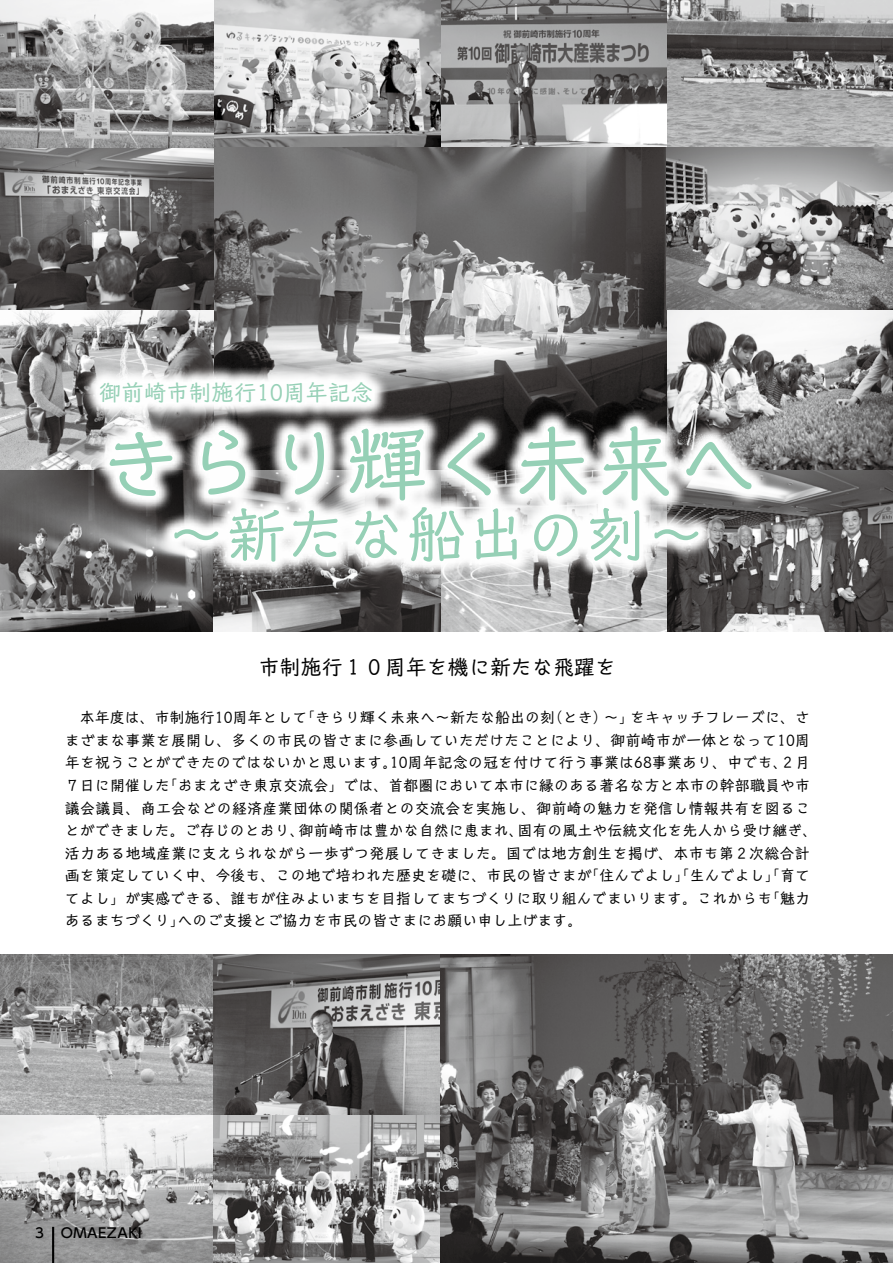
<style>
.page{position:relative;width:893px;height:1263px;background:#fff}
.page>*{position:absolute;margin:0;border:0;box-sizing:border-box;transform-origin:0 0}
.t1{font:82.5px "Talking Std";color:#96d0b6}
.t2{font:60px "Talking Std";color:#96d0b6}
.t3{font:22.5px "Talking Std";color:#96d0b6}
.t4{font:21px "Talking Std";color:#000}
.t5{font:15px/22.5px "Talking Std";letter-spacing:.005em;color:#000}
.t6{font:500 13.5px "UD Shin Go Pro";letter-spacing:.035em;color:#000}
</style>
<div class="page">
<img style="left:0;top:954px;width:893px;height:309px">
<img style="left:0;top:0;width:893px;height:632px">
<svg style="left:81px;top:364px;width:16px;height:56px"></svg>
<svg style="left:92px;top:408px;width:678px;height:172px;background:#818080"></svg>
<svg style="left:97px;top:298px;width:658px;height:322px"></svg>
<hr style="left:52px;top:1227px;width:2px;height:36px;background:#000">
<p class="t3" style="left:99px;top:375px;width:276px">御前崎市制施行10周年記念</p>
<p class="t1" style="left:99px;top:401px;width:661px">きらり輝く未来へ</p>
<p class="t2" style="left:166px;top:489px;width:541px">～新たな船出の刻~</p>
<p class="t4" style="left:259px;top:650px;width:359px">市制施行１０周年を機に新たな飛躍を</p>
<p class="t5" style="left:630px;top:705px;width:181px">をキャッチフレーズに、さ</p>
<p class="t5" style="left:300px;top:705px;width:256px">「きらり輝く未来へ～新たな船出の刻</p>
<p class="t5" style="left:65px;top:705px;width:244px">　本年度は、市制施行10周年として</p>
<p class="t5" style="left:65px;top:728px;width:746px">まざまな事業を展開し、多くの市民の皆さまに参画していただけたことにより、御前崎市が一体となって10周</p>
<p class="t5" style="left:390px;top:750px;width:422px">10周年記念の冠を付けて行う事業は68事業あり、中でも２、月</p>
<p class="t5" style="left:548px;top:705px;width:88px">（とき）～」</p>
<p class="t5" style="left:343px;top:750px;width:468px;text-indent:-278px">年を祝うことができたのではないかと思います。<br>では、首都圏において本市に縁のある著名な方と本市の幹部職員や市</p>
<p class="t5" style="left:65px;top:773px;width:272px">７日に開催した｢おまえざき東京交流会｣</p>
<p class="t5" style="left:65px;top:795px;width:747px">議会議員、商工会などの経済産業団体の関係者との交流会を実施し、御前崎の魅力を発信し情報共有を図るこ</p>
<p class="t5" style="left:517px;top:818px;width:301px">固有の風土や伝統文化を先人から受け継ぎ、</p>
<p class="t5" style="left:299px;top:818px;width:227px">御前崎市は豊かな自然に恵まれ、</p>
<p class="t5" style="left:65px;top:818px;width:242px">とができました。ご存じのとおり、</p>
<p class="t5" style="left:65px;top:840px;width:746px">活力ある地域産業に支えられながら一歩ずつ発展してきました。国では地方創生を掲げ、本市も第２次総合計</p>
<p class="t5" style="left:584px;top:863px;width:227px">「住んでよし」「生んでよし」「育て</p>
<p class="t5" style="left:65px;top:863px;width:747px">画を策定していく中、今後も、この地で培われた歴史を礎に、市民の皆さまが<br>てよし」が実感できる、誰もが住みよいまちを目指してまちづくりに取り組んでまいります。これからも｢魅力あるまちづくり｣へのご支援とご協力を市民の皆さまにお願い申し上げます。</p>
<p class="t6" style="left:35px;top:1221px;width:10px">3</p>
<p class="t6" style="left:61px;top:1221px;width:83px">OMAEZAKI</p>
</div>
